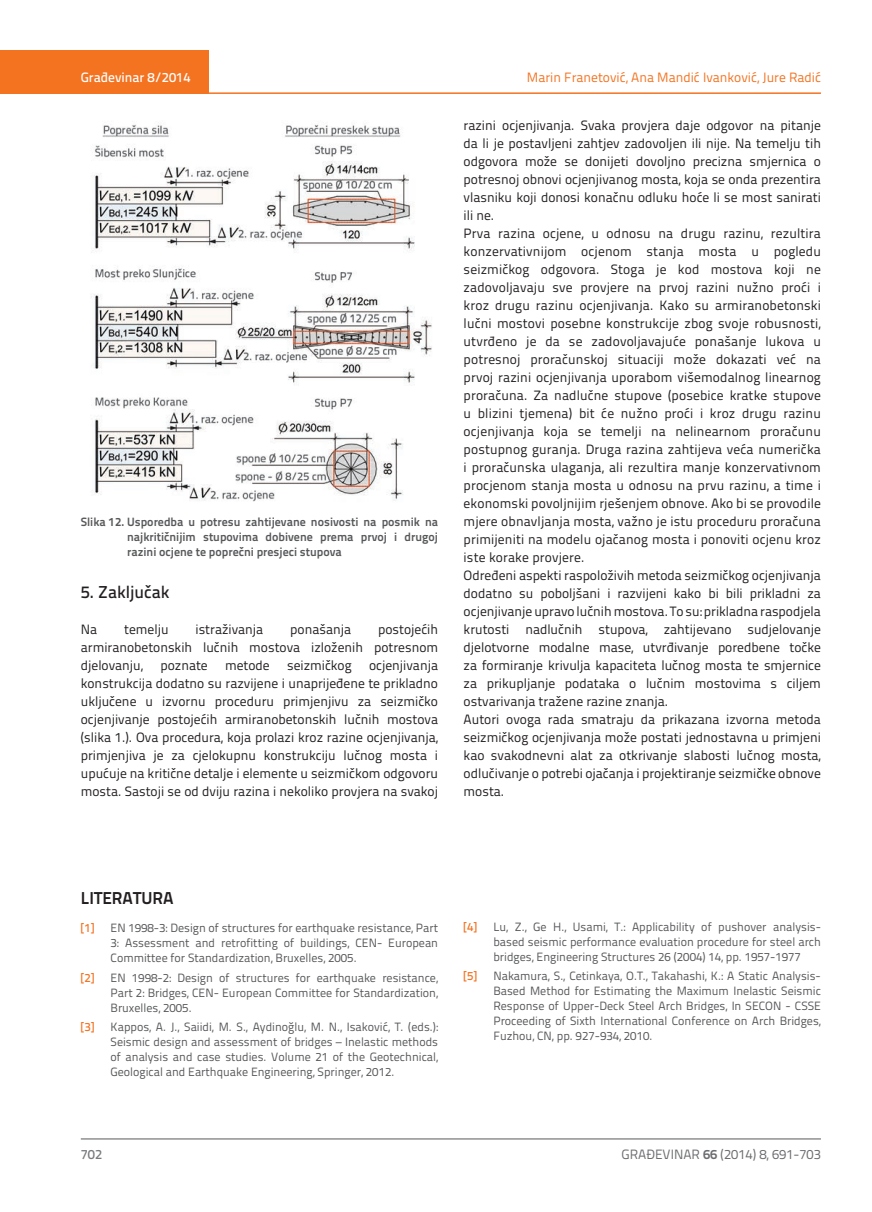
<style>
.page{position:relative;width:872px;height:1212px;background:#fff}
.page>*{position:absolute;margin:0;border:0;box-sizing:border-box;transform-origin:0 0}
.t1{font:500 17.25px "Titillium Text 22 L";color:#231f20}
.t2{font:700 17.25px "Titillium Text 22 L";color:#231f20}
.t3{font:13.5px/18px "Titillium Text 22 L";color:#231f20;text-align:justify}
.t4{font:13.5px "Titillium Text 22 L";color:#f47321}
.t5{font:13.5px "Titillium Text 22 L";color:#6c6d70}
.t6{font:500 13.5px "Titillium Text 22 L";color:#fff}
.t7{font:500 13.5px "Titillium Text 22 L";color:#787a7d}
.t8{font:12px/15px "Titillium Text 22 L";color:#57585a;text-align:justify}
.t9{font:700 12px/15px "Titillium Text 22 L";color:#57585a;text-align:justify}
.t10{font:500 12px "Titillium Text 22 L";color:#f47321}
.s1{font-weight:700}
</style>
<div class="page">
<div style="left:0;top:50px;width:208px;height:44px;background:#f47321"></div>
<hr style="left:0;top:92px;width:821px;height:2px;background:#f47321">
<hr style="left:81px;top:1139px;width:740px;height:1px;background:#57585a">
<img style="left:91px;top:124px;width:341px;height:378px">
<p class="t6" style="left:81px;top:67px;width:111px">Građevinar 8/2014</p>
<p class="t9" style="left:127px;top:513px;width:312px;text-indent:-46px">Slika 12. Usporedba u potresu zahtijevane nosivosti na posmik na najkritičnijim stupovima dobivene prema prvoj i drugoj razini ocjene te poprečni presjeci stupova</p>
<p class="t1" style="left:81px;top:579px;width:90px">5. Zaključak</p>
<p class="t3" style="left:81px;top:619px;width:18px">Na</p>
<p class="t3" style="left:124px;top:619px;width:46px">temelju</p>
<p class="t3" style="left:195px;top:619px;width:69px">istraživanja</p>
<p class="t3" style="left:290px;top:619px;width:62px">ponašanja</p>
<p class="t3" style="left:81px;top:619px;width:359px;text-indent:297px">postojećih armiranobetonskih lučnih mostova izloženih potresnom djelovanju,</p>
<p class="t3" style="left:160px;top:655px;width:49px">poznate</p>
<p class="t3" style="left:225px;top:655px;width:46px">metode</p>
<p class="t3" style="left:287px;top:655px;width:66px">seizmičkog</p>
<p class="t3" style="left:81px;top:655px;width:359px;text-indent:288px">ocjenjivanja konstrukcija dodatno su razvijene i unaprijeđene te prikladno uključene u izvornu proceduru primjenjivu za seizmičko ocjenjivanje postojećih armiranobetonskih lučnih mostova (slika 1.). Ova procedura, koja prolazi kroz razine ocjenjivanja, primjenjiva je za cjelokupnu konstrukciju lučnog mosta i upućuje na kritične detalje i elemente u seizmičkom odgovoru mosta. Sastoji se od dviju razina i nekoliko provjera na svakoj</p>
<p class="t4" style="left:527px;top:68px;width:295px">Marin Franetović, Ana Mandić Ivanković, Jure Radić</p>
<p class="t3" style="left:463px;top:115px;width:359px;text-align:left">razini ocjenjivanja. Svaka provjera daje odgovor na pitanje da li je postavljeni zahtjev zadovoljen ili nije. Na temelju tih odgovora može se donijeti dovoljno precizna smjernica o potresnoj obnovi ocjenjivanog mosta, koja se onda prezentira vlasniku koji donosi konačnu odluku hoće li se most sanirati ili ne.<br>Prva razina ocjene, u odnosu na drugu razinu, rezultira konzervativnijom ocjenom stanja mosta u pogledu seizmičkog odgovora. Stoga je kod mostova koji ne zadovoljavaju sve provjere na prvoj razini nužno proći i kroz drugu razinu ocjenjivanja. Kako su armiranobetonski lučni mostovi posebne konstrukcije zbog svoje robusnosti, utvrđeno je da se zadovoljavajuće ponašanje lukova u potresnoj proračunskoj situaciji može dokazati već na prvoj razini ocjenjivanja uporabom višemodalnog linearnog proračuna. Za nadlučne stupove (posebice kratke stupove u blizini tjemena) bit će nužno proći i kroz drugu razinu ocjenjivanja koja se temelji na nelinearnom proračunu postupnog guranja. Druga razina zahtijeva veća numerička i proračunska ulaganja, ali rezultira manje konzervativnom procjenom stanja mosta u odnosu na prvu razinu, a time i ekonomski povoljnijim rješenjem obnove. Ako bi se provodile mjere obnavljanja mosta, važno je istu proceduru proračuna primijeniti na modelu ojačanog mosta i ponoviti ocjenu kroz iste korake provjere.<br>Određeni aspekti raspoloživih metoda seizmičkog ocjenjivanja dodatno su poboljšani i razvijeni kako bi bili prikladni za ocjenjivanje upravo lučnih mostova. To su: prikladna raspodjela krutosti nadlučnih stupova, zahtijevano sudjelovanje djelotvorne modalne mase, utvrđivanje poredbene točke za formiranje krivulja kapaciteta lučnog mosta te smjernice za prikupljanje podataka o lučnim mostovima s ciljem ostvarivanja tražene razine znanja.<br>Autori ovoga rada smatraju da prikazana izvorna metoda seizmičkog ocjenjivanja može postati jednostavna u primjeni kao svakodnevni alat za otkrivanje slabosti lučnog mosta, odlučivanje o potrebi ojačanja i projektiranje seizmičke obnove mosta.</p>
<p class="t2" style="left:81px;top:885px;width:94px">LITERATURA</p>
<p class="t10" style="left:81px;top:919px;width:15px">[1]</p>
<p class="t8" style="left:111px;top:920px;width:329px">EN 1998-3: Design of structures for earthquake resistance, Part 3: Assessment and retrofitting of buildings, CEN- European Committee for Standardization, Bruxelles, 2005.</p>
<p class="t10" style="left:81px;top:968px;width:15px">[2]</p>
<p class="t8" style="left:111px;top:969px;width:329px">EN 1998-2: Design of structures for earthquake resistance, Part 2: Bridges, CEN- European Committee for Standardization, Bruxelles, 2005.</p>
<p class="t10" style="left:81px;top:1018px;width:15px">[3]</p>
<p class="t8" style="left:111px;top:1018px;width:329px">Kappos, A. J., Saiidi, M. S., Aydinoğlu, M. N., Isaković, T. (eds.):<br>Seismic design and assessment of bridges – Inelastic methods of analysis and case studies. Volume 21 of the Geotechnical, Geological and Earthquake Engineering, Springer, 2012.</p>
<p class="t10" style="left:463px;top:918px;width:15px">[4]</p>
<p class="t8" style="left:493px;top:919px;width:329px">Lu, Z., Ge H., Usami, T.: Applicability of pushover analysis&shy;based seismic performance evaluation procedure for steel arch bridges, Engineering Structures 26 (2004) 14, pp. 1957-1977</p>
<p class="t10" style="left:463px;top:967px;width:15px">[5]</p>
<p class="t8" style="left:493px;top:968px;width:329px">Nakamura, S., Cetinkaya, O.T., Takahashi, K.: A Static Analysis-Based Method for Estimating the Maximum Inelastic Seismic Response of Upper-Deck Steel Arch Bridges, In SECON - CSSE Proceeding of Sixth International Conference on Arch Bridges, Fuzhou, CN, pp. 927-934, 2010.</p>
<p class="t7" style="left:81px;top:1144px;width:23px">702</p>
<p class="t5" style="left:621px;top:1144px;width:201px">GRAĐEVINAR <span class="s1">66</span> (2014) 8, 691-703</p>
</div>
